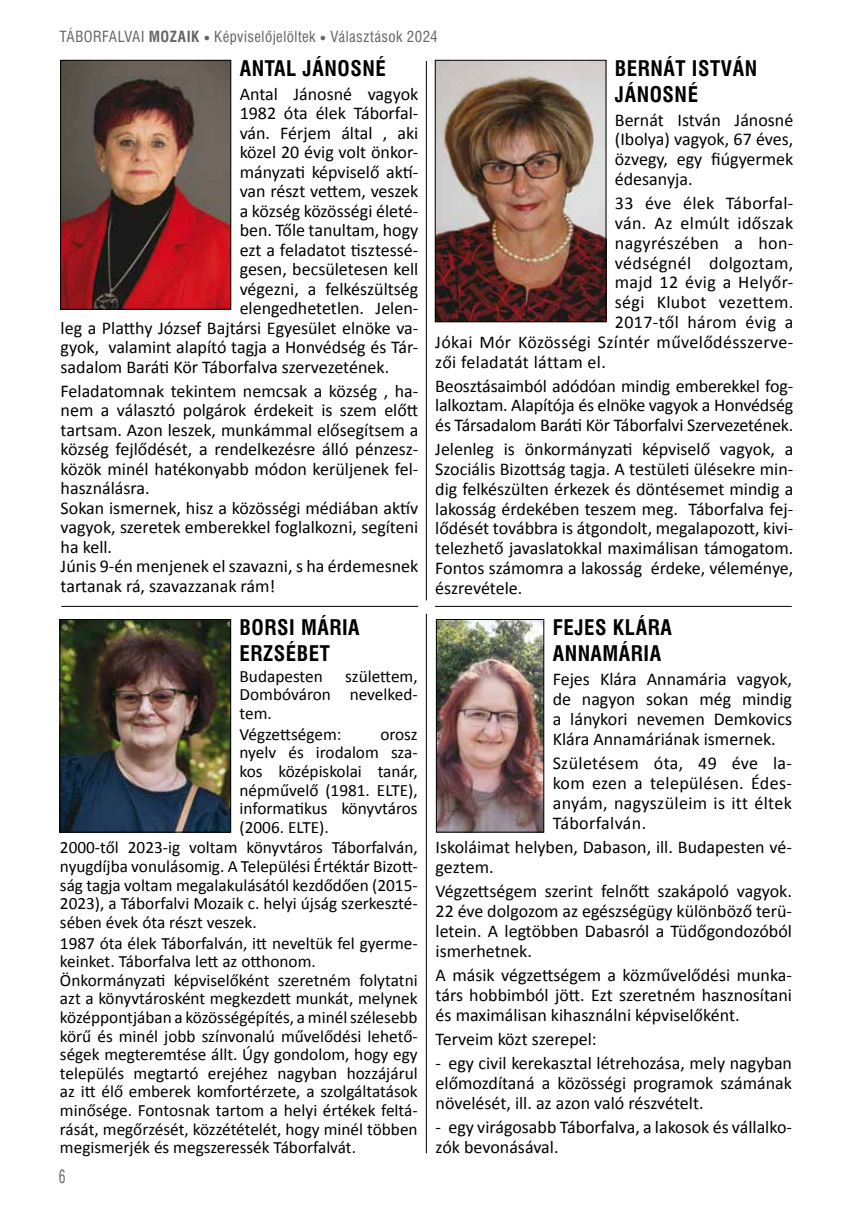
<style>
.page{position:relative;width:851px;height:1212px;background:#fff}
.page>*{position:absolute;margin:0;border:0;box-sizing:border-box;transform-origin:0 0}
.t1{font:700 21px/25.5px "Swiss 721 Cn PFL";letter-spacing:.025em;color:#000}
.t2{font:18px/20px "Calibri";color:#000;text-align:justify}
.t3{font:18px "Calibri";letter-spacing:.02em;color:#000}
.t4{font:18px "Swiss 721 Cn PFL";color:#646567;scale:.75 1}
.t5{font:17.25px/18.6px "Calibri";color:#000;text-align:justify}
.t6{font:15px "Swiss 721 Cn PFL";letter-spacing:.03em;color:#646567}
.s1{font-weight:700}
.s2{font-family:"Times New Roman";font-size:10.5px}
</style>
<div class="page">
<img style="left:62px;top:62px;width:167px;height:246px">
<div style="left:60px;top:60px;width:171px;height:250px;border:1px solid #000"></div>
<hr style="left:426px;top:61px;width:1px;height:539px;background:#000">
<hr style="left:426px;top:614px;width:1px;height:539px;background:#000">
<hr style="left:61px;top:606px;width:357px;height:1px;background:#000">
<hr style="left:435px;top:606px;width:356px;height:1px;background:#000">
<img style="left:437px;top:62px;width:167px;height:258px">
<div style="left:435px;top:60px;width:171px;height:262px;border:1px solid #000"></div>
<img style="left:62px;top:621px;width:167px;height:209px">
<div style="left:60px;top:619px;width:171px;height:213px;border:1px solid #000"></div>
<img style="left:438px;top:621px;width:104px;height:209px">
<div style="left:436px;top:619px;width:108px;height:213px;border:1px solid #000"></div>
<p class="t6" style="left:60px;top:28px;width:379px">TÁBORFALVAI <span class="s1">MOZAIK</span> <span class="s2">●</span> Képviselőjelöltek <span class="s2">●</span> Választások 2024</p>
<p class="t1" style="left:240px;top:56px;width:148px">ANTAL JÁNOSNÉ</p>
<p class="t2" style="left:240px;top:83px;width:180px">Antal Jánosné vagyok</p>
<p class="t2" style="left:240px;top:103px;width:180px">1982 óta élek Táborfal-</p>
<p class="t2" style="left:240px;top:122px;width:180px">ván. Férjem által , aki</p>
<p class="t2" style="left:240px;top:142px;width:180px">közel 20 évig volt önkor-</p>
<p class="t2" style="left:240px;top:161px;width:180px">mányzati képviselő aktí-</p>
<p class="t2" style="left:240px;top:180px;width:180px">van részt vettem, veszek</p>
<p class="t2" style="left:240px;top:200px;width:180px">a község közösségi életé-</p>
<p class="t2" style="left:240px;top:219px;width:180px">ben. Tőle tanultam, hogy</p>
<p class="t2" style="left:240px;top:239px;width:180px">ezt a feladatot tisztessé-</p>
<p class="t2" style="left:240px;top:258px;width:180px">gesen, becsületesen kell</p>
<p class="t2" style="left:240px;top:278px;width:180px">végezni, a felkészültség</p>
<p class="t2" style="left:240px;top:297px;width:180px">elengedhetetlen. Jelen-</p>
<p class="t2" style="left:61px;top:317px;width:359px">leg a Platthy József Bajtársi Egyesület elnöke va-</p>
<p class="t2" style="left:61px;top:336px;width:359px">gyok, valamint alapító tagja a Honvédség és Tár-</p>
<p class="t2" style="left:61px;top:356px;width:330px">sadalom Baráti Kör Táborfalva szervezetének.</p>
<p class="t2" style="left:61px;top:380px;width:359px;line-height:19.5px;text-align:left">Feladatomnak tekintem nemcsak a község , ha&shy;nem a választó polgárok érdekeit is szem előtt tartsam. Azon leszek, munkámmal elősegítsem a község fejlődését, a rendelkezésre álló pénzesz&shy;közök minél hatékonyabb módon kerüljenek fel&shy;használásra.<br>Sokan ismernek, hisz a közösségi médiában aktív vagyok, szeretek emberekkel foglalkozni, segíteni ha kell.<br>Júnis 9-én menjenek el szavazni, s ha érdemesnek tartanak rá, szavazzanak rám!</p>
<p class="t1" style="left:614px;top:56px;width:144px">BERNÁT ISTVÁN<br>JÁNOSNÉ</p>
<p class="t2" style="left:614px;top:109px;width:180px">Bernát István Jánosné (Ibolya) vagyok, 67 éves, özvegy, egy fiúgyermek édesanyja.</p>
<p class="t3" style="left:614px;top:192px;width:180px">33 éve élek Táborfal-</p>
<p class="t3" style="left:614px;top:212px;width:180px">ván. Az elmúlt időszak</p>
<p class="t3" style="left:614px;top:232px;width:180px">nagyrészében a hon-</p>
<p class="t3" style="left:614px;top:251px;width:180px">védségnél dolgoztam,</p>
<p class="t3" style="left:614px;top:271px;width:180px">majd 12 évig a Helyőr-</p>
<p class="t3" style="left:614px;top:291px;width:180px">ségi Klubot vezettem.</p>
<p class="t3" style="left:614px;top:311px;width:180px">2017-től három évig a</p>
<p class="t3" style="left:435px;top:331px;width:359px">Jókai Mór Közösségi Színtér művelődésszerve-</p>
<p class="t2" style="left:435px;top:351px;width:172px">zői feladatát láttam el.</p>
<p class="t2" style="left:435px;top:375px;width:359px">Beosztásaimból adódóan mindig emberekkel fog&shy;lalkoztam. Alapítója és elnöke vagyok a Honvédség és Társadalom Baráti Kör Táborfalvi Szervezetének.</p>
<p class="t2" style="left:435px;top:438px;width:359px">Jelenleg is önkormányzati képviselő vagyok, a Szociális Bizottság tagja. A testületi ülésekre min&shy;dig felkészülten érkezek és döntésemet mindig a lakosság érdekében teszem meg. Táborfalva fej&shy;lődését továbbra is átgondolt, megalapozott, kivi&shy;telezhető javaslatokkal maximálisan támogatom.<br>Fontos számomra a lakosság érdeke, véleménye, észrevétele.</p>
<p class="t1" style="left:239px;top:615px;width:122px">BORSI MÁRIA<br>ERZSÉBET</p>
<p class="t5" style="left:239px;top:666px;width:85px">Budapesten</p>
<p class="t5" style="left:239px;top:666px;width:180px;text-indent:106px">születtem, Dombóváron nevelked&shy;tem.</p>
<p class="t5" style="left:239px;top:724px;width:103px">Végzettségem:</p>
<p class="t5" style="left:239px;top:724px;width:180px;text-indent:141px">orosz nyelv és irodalom sza&shy;kos középiskolai tanár, népművelő (1981. ELTE), informatikus könyvtáros (2006. ELTE).</p>
<p class="t5" style="left:60px;top:837px;width:359px">2000-től 2023-ig voltam könyvtáros Táborfalván, nyugdíjba vonulásomig. A Települési Értéktár Bizott&shy;ság tagja voltam megalakulásától kezdődően (2015- 2023), a Táborfalvi Mozaik c. helyi újság szerkeszté&shy;sében évek óta részt veszek.</p>
<p class="t5" style="left:60px;top:933px;width:359px;text-align:left">1987 óta élek Táborfalván, itt neveltük fel gyerme&shy;keinket. Táborfalva lett az otthonom.<br>Önkormányzati képviselőként szeretném folytatni azt a könyvtárosként megkezdett munkát, melynek középpontjában a közösségépítés, a minél szélesebb körű és minél jobb színvonalú művelődési lehető&shy;ségek megteremtése állt. Úgy gondolom, hogy egy település megtartó erejéhez nagyban hozzájárul az itt élő emberek komfortérzete, a szolgáltatások minősége. Fontosnak tartom a helyi értékek feltá&shy;rását, megőrzését, közzétételét, hogy minél többen megismerjék és megszeressék Táborfalvát.</p>
<p class="t4" style="left:59px;top:1165px;width:10px">6</p>
<p class="t1" style="left:552px;top:615px;width:121px">FEJES KLÁRA<br>ANNAMÁRIA</p>
<p class="t2" style="left:552px;top:668px;width:241px">Fejes Klára Annamária vagyok, de nagyon sokan még mindig a lánykori nevemen Demkovics Klára Annamáriának ismernek.</p>
<p class="t2" style="left:552px;top:752px;width:241px">Születésem óta, 49 éve la&shy;kom ezen a településen. Édes&shy;anyám, nagyszüleim is itt éltek Táborfalván.</p>
<p class="t2" style="left:435px;top:836px;width:358px">Iskoláimat helyben, Dabason, ill. Budapesten vé&shy;geztem.</p>
<p class="t2" style="left:435px;top:880px;width:358px">Végzettségem szerint felnőtt szakápoló vagyok.<br>22 éve dolgozom az egészségügy különböző terü&shy;letein. A legtöbben Dabasról a Tüdőgondozóból ismerhetnek.</p>
<p class="t2" style="left:435px;top:964px;width:358px">A másik végzettségem a közművelődési munka&shy;társ hobbimból jött. Ezt szeretném hasznosítani és maximálisan kihasználni képviselőként.</p>
<p class="t2" style="left:435px;top:1028px;width:163px">Terveim közt szerepel:</p>
<p class="t2" style="left:435px;top:1052px;width:358px">- egy civil kerekasztal létrehozása, mely nagyban előmozdítaná a közösségi programok számának növelését, ill. az azon való részvételt.</p>
<p class="t2" style="left:435px;top:1116px;width:358px">- egy virágosabb Táborfalva, a lakosok és vállalko&shy;zók bevonásával.</p>
</div>
